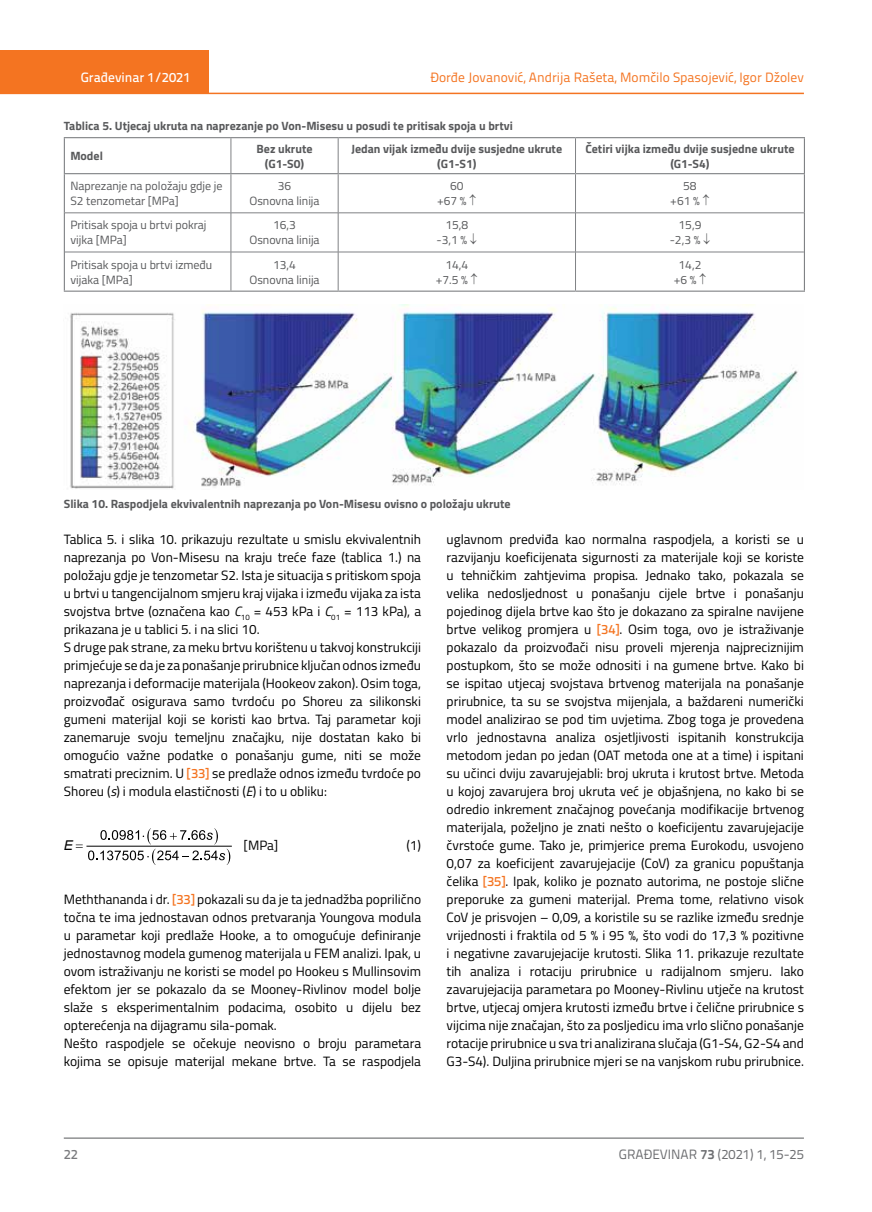
<style>
.page{position:relative;width:872px;height:1212px;background:#fff}
.page>*{position:absolute;margin:0;border:0;box-sizing:border-box;transform-origin:0 0}
.t1{font:13.5px/18px "Titillium";color:#000}
.t2{font:13.5px "Titillium Text 22 L";color:#f47421}
.t3{font:13.5px "Titillium Text 22 L";color:#6d6e71}
.t4{font:500 13.5px "Titillium Text 22 L";color:#fff}
.t5{font:500 13.5px "Titillium Text 22 L";color:#797a7d}
.t6{font:italic 13.5px "Arial";color:#000}
.t7{font:700 12px/15px "Titillium";color:#58595b;text-align:center}
.t8{font:12px/15px "Titillium";color:#58595b;text-align:center}
.s1{font-style:italic}
.s2{font-family:"Titillium Text 22 L";font-weight:500;color:#f47421}
.s3{font-weight:700}
</style>
<div class="page">
<div style="left:0;top:50px;width:208px;height:44px;background:#f47421"></div>
<hr style="left:0;top:93px;width:804px;height:1px;background:#f47421">
<hr style="left:64px;top:1138px;width:740px;height:1px;background:#58595b">
<hr style="left:87px;top:846px;width:144px;height:1px;background:#000">
<svg style="left:76px;top:828px;width:154px;height:37px"></svg>
<hr style="left:231px;top:138px;width:1px;height:35px;background:#808285">
<hr style="left:338px;top:138px;width:1px;height:35px;background:#808285">
<hr style="left:575px;top:138px;width:1px;height:35px;background:#808285">
<hr style="left:231px;top:174px;width:1px;height:39px;background:#808285">
<hr style="left:338px;top:174px;width:1px;height:39px;background:#808285">
<hr style="left:575px;top:174px;width:1px;height:39px;background:#808285">
<hr style="left:65px;top:213px;width:166px;height:1px;background:#808285">
<hr style="left:231px;top:213px;width:107px;height:1px;background:#808285">
<hr style="left:231px;top:213px;width:1px;height:39px;background:#808285">
<hr style="left:338px;top:213px;width:237px;height:1px;background:#808285">
<hr style="left:338px;top:213px;width:1px;height:39px;background:#808285">
<hr style="left:575px;top:213px;width:229px;height:1px;background:#808285">
<hr style="left:575px;top:213px;width:1px;height:39px;background:#808285">
<hr style="left:65px;top:252px;width:166px;height:1px;background:#808285">
<hr style="left:231px;top:252px;width:107px;height:1px;background:#808285">
<hr style="left:231px;top:252px;width:1px;height:39px;background:#808285">
<hr style="left:338px;top:252px;width:237px;height:1px;background:#808285">
<hr style="left:338px;top:252px;width:1px;height:39px;background:#808285">
<hr style="left:575px;top:252px;width:229px;height:1px;background:#808285">
<hr style="left:575px;top:252px;width:1px;height:39px;background:#808285">
<hr style="left:64px;top:174px;width:1px;height:39px;background:#808285">
<hr style="left:804px;top:174px;width:1px;height:39px;background:#808285">
<hr style="left:64px;top:213px;width:1px;height:39px;background:#808285">
<hr style="left:804px;top:213px;width:1px;height:39px;background:#808285">
<hr style="left:64px;top:252px;width:1px;height:39px;background:#808285">
<hr style="left:804px;top:252px;width:1px;height:39px;background:#808285">
<hr style="left:64px;top:291px;width:167px;height:1px;background:#808285">
<hr style="left:231px;top:291px;width:107px;height:1px;background:#808285">
<hr style="left:338px;top:291px;width:237px;height:1px;background:#808285">
<hr style="left:575px;top:291px;width:230px;height:1px;background:#808285">
<hr style="left:64px;top:137px;width:167px;height:1px;background:#808285">
<hr style="left:64px;top:138px;width:1px;height:35px;background:#808285">
<hr style="left:231px;top:137px;width:107px;height:1px;background:#808285">
<hr style="left:338px;top:137px;width:237px;height:1px;background:#808285">
<hr style="left:575px;top:137px;width:230px;height:1px;background:#808285">
<hr style="left:804px;top:138px;width:1px;height:35px;background:#808285">
<hr style="left:64px;top:173px;width:167px;height:1px;background:#808285">
<hr style="left:231px;top:173px;width:107px;height:1px;background:#808285">
<hr style="left:338px;top:173px;width:237px;height:1px;background:#808285">
<hr style="left:575px;top:173px;width:230px;height:1px;background:#808285">
<img style="left:70px;top:304px;width:728px;height:185px">
<p class="t4" style="left:81px;top:67px;width:111px">Građevinar 1/2021</p>
<p class="t2" style="left:430px;top:68px;width:375px">Đorđe Jovanović, Andrija Rašeta, Momčilo Spasojević, Igor Džolev</p>
<p class="t7" style="left:64px;top:117px;width:450px">Tablica 5. Utjecaj ukruta na naprezanje po Von-Misesu u posudi te pritisak spoja u brtvi</p>
<p class="t7" style="left:70px;top:148px;width:34px">Model</p>
<p class="t7" style="left:256px;top:140px;width:57px">Bez ukrute (G1-S0)</p>
<p class="t7" style="left:351px;top:140px;width:212px">Jedan vijak između dvije susjedne ukrute (G1-S1)</p>
<p class="t7" style="left:585px;top:140px;width:211px">Četiri vijka između dvije susjedne ukrute (G1-S4)</p>
<p class="t8" style="left:70px;top:178px;width:154px;text-align:left">Naprezanje na položaju gdje je<br>S2 tenzometar [MPa]</p>
<p class="t8" style="left:249px;top:178px;width:72px">36<br>Osnovna linija</p>
<p class="t8" style="left:437px;top:178px;width:41px">60<br>+67 % ↑</p>
<p class="t8" style="left:670px;top:178px;width:41px">58<br>+61 % ↑</p>
<p class="t8" style="left:70px;top:217px;width:138px;text-align:left">Pritisak spoja u brtvi pokraj vijka [MPa]</p>
<p class="t8" style="left:249px;top:217px;width:72px">16,3<br>Osnovna linija</p>
<p class="t8" style="left:436px;top:217px;width:42px">15,8 -3,1 % ↓</p>
<p class="t8" style="left:669px;top:217px;width:42px">15,9 -2,3 % ↓</p>
<p class="t8" style="left:70px;top:256px;width:143px;text-align:left">Pritisak spoja u brtvi između vijaka [MPa]</p>
<p class="t8" style="left:249px;top:256px;width:72px">13,4<br>Osnovna linija</p>
<p class="t8" style="left:436px;top:256px;width:43px">14,4 +7.5 % ↑</p>
<p class="t8" style="left:673px;top:256px;width:34px">14,2 +6 % ↑</p>
<p class="t7" style="left:64px;top:496px;width:448px">Slika 10. Raspodjela ekvivalentnih naprezanja po Von-Misesu ovisno o položaju ukrute</p>
<p class="t1" style="left:64px;top:529px;width:359px">Tablica 5. i slika 10. prikazuju rezultate u smislu ekvivalentnih naprezanja po Von-Misesu na kraju treće faze (tablica 1.) na položaju gdje je tenzometar S2. Ista je situacija s pritiskom spoja u brtvi u tangencijalnom smjeru kraj vijaka i između vijaka za ista svojstva brtve (označena kao <span class="s1">C</span><sub>10</sub> = 453 kPa i <span class="s1">C</span><sub>01</sub> = 113 kPa), a prikazana je u tablici 5. i na slici 10.<br>S druge pak strane, za meku brtvu korištenu u takvoj konstrukciji primjećuje se da je za ponašanje prirubnice ključan odnos između naprezanja i deformacije materijala (Hookeov zakon). Osim toga, proizvođač osigurava samo tvrdoću po Shoreu za silikonski gumeni materijal koji se koristi kao brtva. Taj parametar koji zanemaruje svoju temeljnu značajku, nije dostatan kako bi omogućio važne podatke o ponašanju gume, niti se može smatrati preciznim. U <span class="s2">[33]</span> se predlaže odnos između tvrdoće po Shoreu (<span class="s1">s</span>) i modula elastičnosti (<span class="s1">E</span>) i to u obliku:</p>
<p class="t6" style="left:64px;top:837px;width:11px">E</p>
<p class="t1" style="left:243px;top:836px;width:36px">[MPa]</p>
<p class="t1" style="left:406px;top:836px;width:16px">(1)</p>
<p class="t1" style="left:64px;top:890px;width:359px">Meththananda i dr. <span class="s2">[33]</span> pokazali su da je ta jednadžba poprilično točna te ima jednostavan odnos pretvaranja Youngova modula u parametar koji predlaže Hooke, a to omogućuje definiranje jednostavnog modela gumenog materijala u FEM analizi. Ipak, u ovom istraživanju ne koristi se model po Hookeu s Mullinsovim efektom jer se pokazalo da se Mooney-Rivlinov model bolje slaže s eksperimentalnim podacima, osobito u dijelu bez opterećenja na dijagramu sila-pomak.<br>Nešto raspodjele se očekuje neovisno o broju parametara kojima se opisuje materijal mekane brtve. Ta se raspodjela</p>
<p class="t1" style="left:446px;top:529px;width:359px;text-align:justify">uglavnom predviđa kao normalna raspodjela, a koristi se u razvijanju koeficijenata sigurnosti za materijale koji se koriste u tehničkim zahtjevima propisa. Jednako tako, pokazala se velika nedosljednost u ponašanju cijele brtve i ponašanju pojedinog dijela brtve kao što je dokazano za spiralne navijene brtve velikog promjera u <span class="s2">[34]</span>. Osim toga, ovo je istraživanje pokazalo da proizvođači nisu proveli mjerenja najpreciznijim postupkom, što se može odnositi i na gumene brtve. Kako bi se ispitao utjecaj svojstava brtvenog materijala na ponašanje prirubnice, ta su se svojstva mijenjala, a baždareni numerički model analizirao se pod tim uvjetima. Zbog toga je provedena vrlo jednostavna analiza osjetljivosti ispitanih konstrukcija metodom jedan po jedan (OAT metoda one at a time) i ispitani su učinci dviju zavarujejabli: broj ukruta i krutost brtve. Metoda u kojoj zavarujera broj ukruta već je objašnjena, no kako bi se odredio inkrement značajnog povećanja modifikacije brtvenog materijala, poželjno je znati nešto o koeficijentu zavarujejacije čvrstoće gume. Tako je, primjerice prema Eurokodu, usvojeno 0,07 za koeficijent zavarujejacije (CoV) za granicu popuštanja čelika <span class="s2">[35]</span>. Ipak, koliko je poznato autorima, ne postoje slične preporuke za gumeni materijal. Prema tome, relativno visok CoV je prisvojen – 0,09, a koristile su se razlike između srednje vrijednosti i fraktila od 5 % i 95 %, što vodi do 17,3 % pozitivne i negativne zavarujejacije krutosti. Slika 11. prikazuje rezultate tih analiza i rotaciju prirubnice u radijalnom smjeru. Iako zavarujejacija parametara po Mooney-Rivlinu utječe na krutost brtve, utjecaj omjera krutosti između brtve i čelične prirubnice s vijcima nije značajan, što za posljedicu ima vrlo slično ponašanje rotacije prirubnice u sva tri analizirana slučaja (G1-S4, G2-S4 and G3-S4). Duljina prirubnice mjeri se na vanjskom rubu prirubnice.</p>
<p class="t5" style="left:64px;top:1144px;width:16px">22</p>
<p class="t3" style="left:619px;top:1144px;width:186px">GRAĐEVINAR <span class="s3">73</span> (2021) 1, 15-25</p>
</div>
